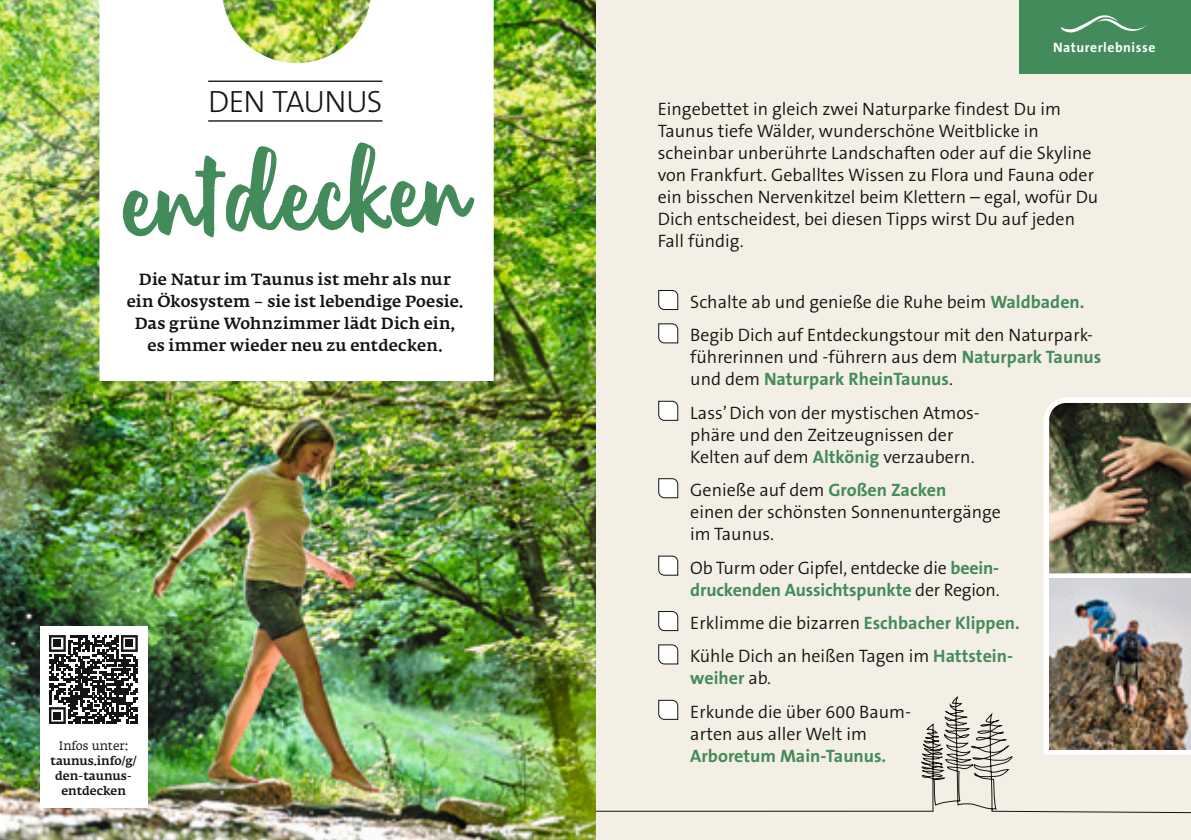
<style>
.page{position:relative;width:1191px;height:840px;background:#fff}
.page>*{position:absolute;margin:0;border:0;box-sizing:border-box;transform-origin:0 0}
.t1{font:131.2px "Believer";color:#448b5b}
.t2{font:300 30.8px "The Sans B3";letter-spacing:-.03em;color:#131413}
.t3{font:300 18px/22px "The Sans B4";color:#131413}
.t4{font:700 18px "The Sans B7";color:#448b5b}
.t5{font:500 16px/22px "Fedra Serif A Pro";letter-spacing:.01em;color:#131413;text-align:center}
.t6{font:700 13.8px "The Sans B7";letter-spacing:.04em;color:#fff}
.t7{font:500 12px/15px "Fedra Serif A Pro";color:#131413;text-align:center}
.t8{font:12px "Fedra Serif A Pro";color:#131413}
.s1{font-family:"The Sans B7";font-weight:700;color:#448b5b}
.s2{font-family:"The Sans B4";font-weight:300;color:#131413}
</style>
<div class="page">
<div style="left:595px;top:0;width:596px;height:839px;background:#f3efe5"></div>
<svg style="left:595px;top:690px;width:596px;height:123px"></svg>
<img style="left:0;top:0;width:595px;height:839px">
<svg style="left:1043px;top:397px;width:148px;height:357px;background:#f3f2f0"></svg>
<img style="left:1049px;top:403px;width:142px;height:170px">
<img style="left:1049px;top:578px;width:142px;height:170px">
<svg style="left:658px;top:290px;width:20px;height:20px"></svg>
<svg style="left:658px;top:323px;width:20px;height:20px"></svg>
<svg style="left:658px;top:400px;width:20px;height:21px"></svg>
<svg style="left:658px;top:478px;width:20px;height:20px"></svg>
<svg style="left:658px;top:555px;width:20px;height:20px"></svg>
<svg style="left:658px;top:611px;width:20px;height:20px"></svg>
<svg style="left:658px;top:644px;width:20px;height:20px"></svg>
<svg style="left:658px;top:699px;width:20px;height:20px"></svg>
<svg style="left:99px;top:0;width:395px;height:380px"></svg>
<div style="left:40px;top:625px;width:108px;height:181px;background:#fff"></div>
<svg style="left:49px;top:635px;width:89px;height:88px"></svg>
<div style="left:54px;top:639px;width:7px;height:7px;background:#131413"></div>
<div style="left:126px;top:639px;width:7px;height:7px;background:#131413"></div>
<div style="left:54px;top:711px;width:7px;height:7px;background:#131413"></div>
<hr style="left:208px;top:80px;width:174px;height:2px;background:#131413">
<hr style="left:208px;top:120px;width:174px;height:1px;background:#131413">
<div style="left:1019px;top:0;width:172px;height:74px;background:#448b5b"></div>
<svg style="left:1061px;top:15px;width:86px;height:18px"></svg>
<h2 class="t2" style="left:208px;top:86px;width:176px">DEN TAUNUS</h2>
<h1 class="t1" style="left:125px;top:141px;width:347px;rotate:-2deg">entdecken</h1>
<p class="t5" style="left:127px;top:268px;width:338px">Die Natur im Taunus ist mehr als nur ein Ökosystem – sie ist lebendige Poesie.<br>Das grüne Wohnzimmer lädt Dich ein, es immer wieder neu zu entdecken.</p>
<p class="t8" style="left:59px;top:738px;width:71px">Infos unter:</p>
<p class="t7" style="left:51px;top:753px;width:88px">taunus.info/g/ den-taunus&shy;entdecken</p>
<p class="t6" style="left:1053px;top:40px;width:104px">Naturerlebnisse</p>
<p class="t3" style="left:658px;top:99px;width:442px">Eingebettet in gleich zwei Naturparke findest Du im Taunus tiefe Wälder, wunderschöne Weitblicke in scheinbar unberührte Landschaften oder auf die Skyline von Frankfurt. Geballtes Wissen zu Flora und Fauna oder ein bisschen Nervenkitzel beim Klettern – egal, wofür Du Dich entscheidest, bei diesen Tipps wirst Du auf jeden Fall fündig.</p>
<p class="t3" style="left:690px;top:286px;width:404px;line-height:33.4px">Schalte ab und genieße die Ruhe beim <span class="s1">Waldbaden.<br></span>Begib Dich auf Entdeckungstour mit den Naturpark-</p>
<p class="t3" style="left:690px;top:347px;width:412px">führerinnen und -führern aus dem <span class="s1">Naturpark Taunus</span></p>
<p class="t4" style="left:690px;top:369px;width:264px"><span class="s2">und dem</span> Naturpark RheinTaunus<span class="s2">.</span></p>
<p class="t3" style="left:690px;top:402px;width:291px">Lass’ Dich von der mystischen Atmos&shy;phäre und den Zeitzeugnissen der<br>Kelten auf dem <span class="s1">Altkönig</span> verzaubern.</p>
<p class="t3" style="left:690px;top:479px;width:312px">Genieße auf dem <span class="s1">Großen Zacken<br></span>einen der schönsten Sonnenuntergänge im Taunus.</p>
<p class="t3" style="left:690px;top:557px;width:310px">Ob Turm oder Gipfel, entdecke die <span class="s1">beein-</span></p>
<p class="t4" style="left:690px;top:579px;width:311px">druckenden Aussichtspunkte <span class="s2">der Region.</span></p>
<p class="t3" style="left:690px;top:606px;width:331px;line-height:33.4px">Erklimme die bizarren <span class="s1">Eschbacher Klippen.<br></span>Kühle Dich an heißen Tagen im <span class="s1">Hattstein-</span></p>
<p class="t4" style="left:690px;top:668px;width:82px">weiher <span class="s2">ab.</span></p>
<p class="t3" style="left:690px;top:701px;width:222px">Erkunde die über 600 Baum&shy;arten aus aller Welt im</p>
<p class="t4" style="left:690px;top:745px;width:197px">Arboretum Main-Taunus.</p>
</div>
